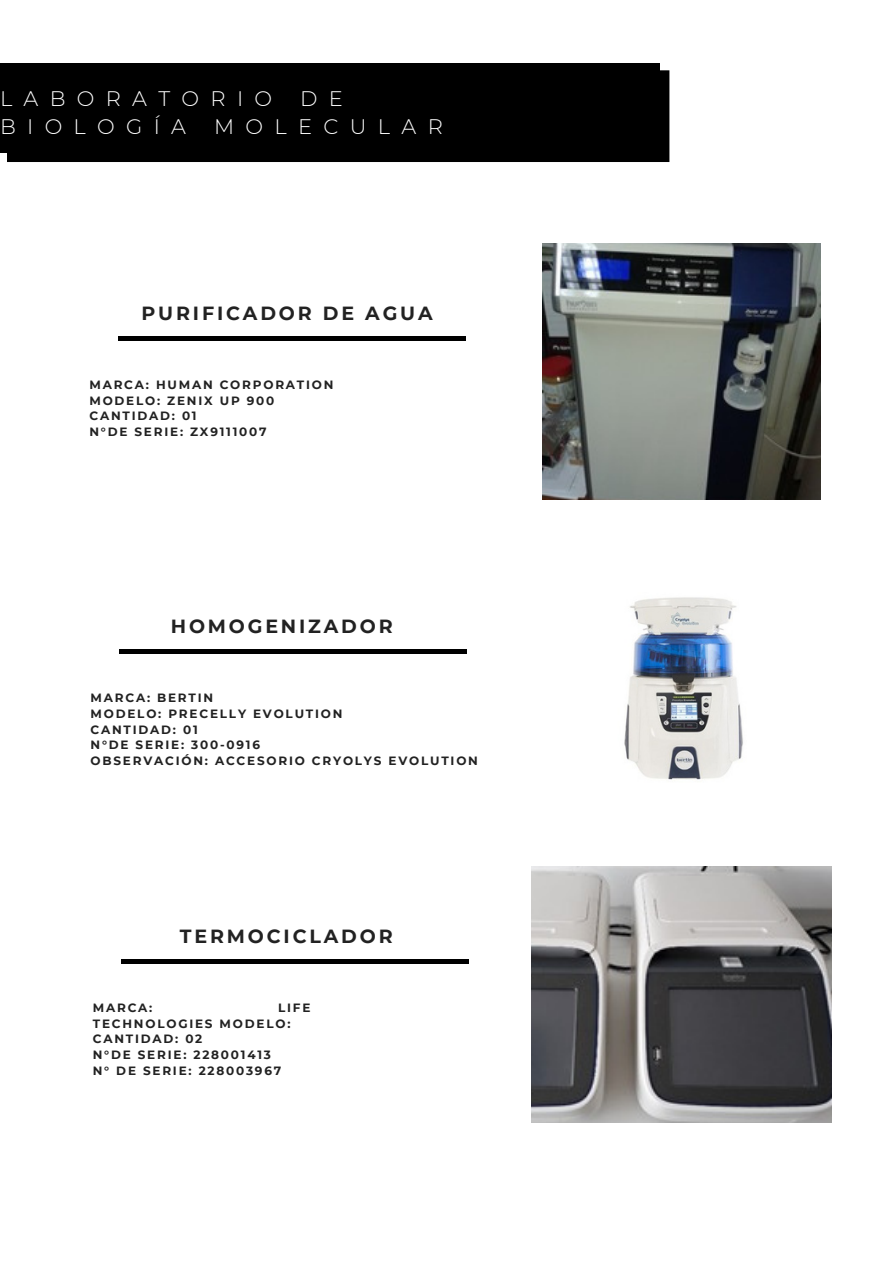
<style>
.page{position:relative;width:893px;height:1264px;background:#fff}
.page>*{position:absolute;margin:0;border:0;box-sizing:border-box;transform-origin:0 0}
.t1{font:300 21px "Montserrat";letter-spacing:.54em;color:#fff}
.t2{font:700 19.05px "Montserrat";letter-spacing:.15em;color:#222}
.t3{font:700 12px/15.8px "Montserrat";letter-spacing:.15em;color:#222}
</style>
<div class="page">
<div style="left:7px;top:70px;width:662px;height:92px;background:#000"></div>
<div style="left:0;top:63px;width:660px;height:89px;background:#000"></div>
<img style="left:542px;top:244px;width:278px;height:255px">
<hr style="left:118px;top:337px;width:347px;height:3px;background:#000">
<img style="left:624px;top:597px;width:119px;height:183px">
<hr style="left:119px;top:650px;width:348px;height:3px;background:#000">
<img style="left:532px;top:866px;width:299px;height:256px">
<hr style="left:121px;top:959px;width:348px;height:4px;background:#000">
<p class="t1" style="left:0;top:86px;width:274px">LABORATORIO</p>
<p class="t1" style="left:300px;top:86px;width:44px">D E</p>
<p class="t1" style="left:0;top:114px;width:188px">BIOLOGÍA</p>
<p class="t1" style="left:214px;top:114px;width:230px">MOLECULAR</p>
<p class="t2" style="left:141px;top:302px;width:292px">PURIFICADOR DE AGUA</p>
<p class="t3" style="left:89px;top:376px;width:245px">MARCA: HUMAN CORPORATION<br>MODELO: ZENIX UP 900<br>CANTIDAD: 01</p>
<p class="t3" style="left:89px;top:424px;width:179px">N°DE SERIE: ZX9111007</p>
<p class="t2" style="left:171px;top:615px;width:223px">HOMOGENIZADOR</p>
<p class="t3" style="left:90px;top:689px;width:124px">MARCA: BERTIN</p>
<p class="t3" style="left:90px;top:705px;width:253px">MODELO: PRECELLY EVOLUTION</p>
<p class="t3" style="left:90px;top:721px;width:109px">CANTIDAD: 01</p>
<p class="t3" style="left:90px;top:737px;width:171px">N°DE SERIE: 300-0916</p>
<p class="t3" style="left:90px;top:752px;width:389px">OBSERVACIÓN: ACCESORIO CRYOLYS EVOLUTION</p>
<p class="t2" style="left:180px;top:924px;width:214px">TERMOCICLADOR</p>
<p class="t3" style="left:93px;top:999px;width:61px">MARCA:</p>
<p class="t3" style="left:93px;top:999px;width:219px;text-indent:185px">LIFE<br>TECHNOLOGIES MODELO:</p>
<p class="t3" style="left:93px;top:1031px;width:111px">CANTIDAD: 02</p>
<p class="t3" style="left:93px;top:1046px;width:180px">N°DE SERIE: 228001413</p>
<p class="t3" style="left:93px;top:1062px;width:190px">N° DE SERIE: 228003967</p>
</div>
